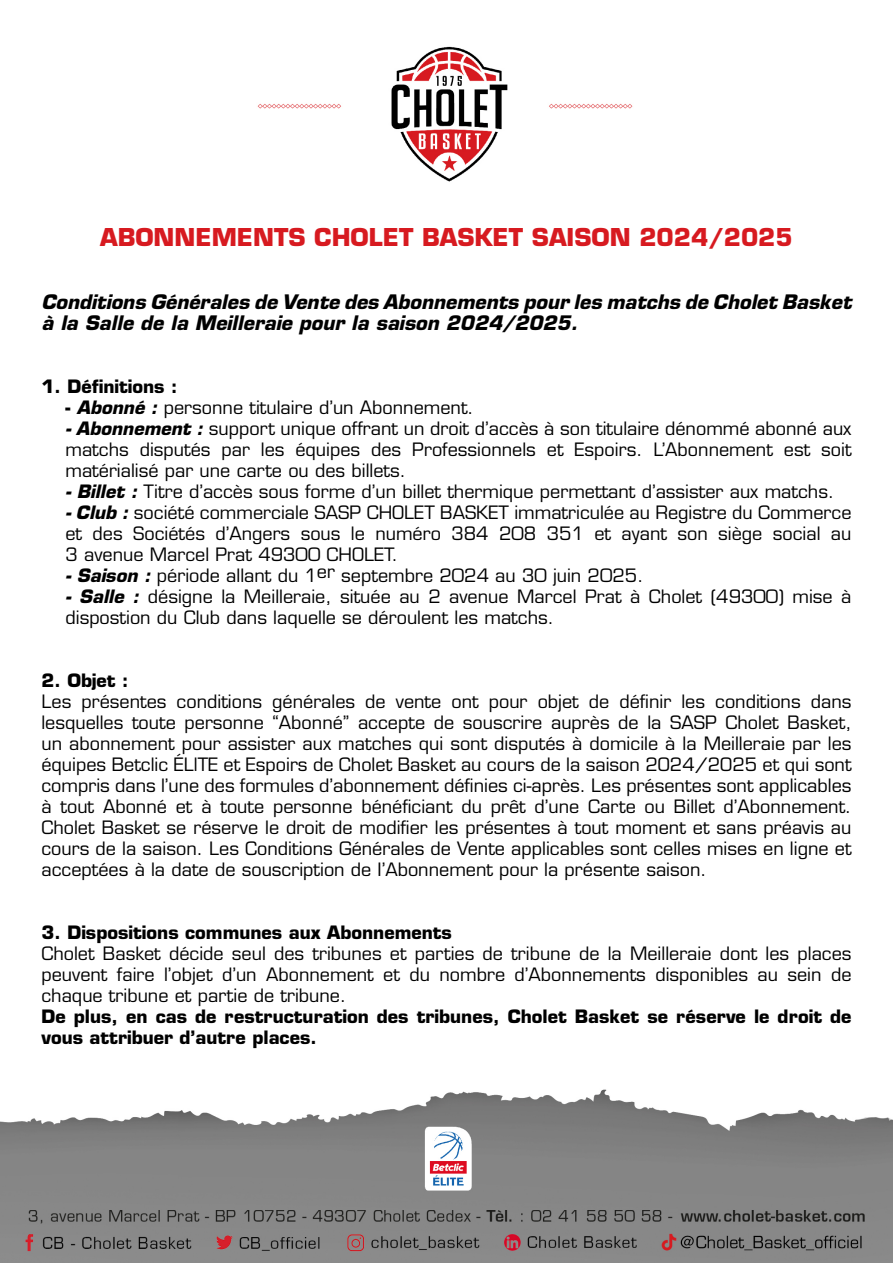
<style>
.page{position:relative;width:893px;height:1263px;background:#fff}
.page>*{position:absolute;margin:0;border:0;box-sizing:border-box;transform-origin:0 0}
.t1{font:700 24px "Eurostile LT Std";color:#d71a20}
.t2{font:italic 700 19.5px/21px "Eurostile LT Std";color:#000}
.t3{font:18px/21px "Eurostile LT Std";color:#000;text-align:justify}
.t4{font:700 18px/21px "Eurostile LT Std";color:#000}
.s1{font-weight:700}
.s2{font-weight:700;font-style:italic}
</style>
<div class="page">
<img style="left:0;top:46px;width:893px;height:1217px">
<p class="t1" style="left:100px;top:222px;width:694px">ABONNEMENTS CHOLET BASKET SAISON 2024/2025</p>
<p class="t2" style="left:41px;top:292px;width:811px">Conditions Générales de Vente des Abonnements pour les matchs de Cholet Basket à la Salle de la Meilleraie pour la saison 2024/2025.</p>
<p class="t4" style="left:41px;top:376px;width:138px">1. Définitions :</p>
<p class="t3" style="left:65px;top:397px;width:410px"><span class="s1">-</span> <span class="s2">Abonné :</span> personne titulaire d’un Abonnement.</p>
<p class="t3" style="left:65px;top:418px;width:788px"><span class="s2">- Abonnement :</span> support unique offrant un droit d’accès à son titulaire dénommé abonné aux matchs disputés par les équipes des Professionnels et Espoirs. L’Abonnement est soit matérialisé par une carte ou des billets.</p>
<p class="t3" style="left:65px;top:481px;width:770px"><span class="s2">- Billet :</span> Titre d’accès sous forme d’un billet thermique permettant d’assister aux matchs.</p>
<p class="t3" style="left:65px;top:502px;width:788px"><span class="s2">- Club :</span> société commerciale SASP CHOLET BASKET immatriculée au Registre du Commerce et des Sociétés d’Angers sous le numéro 384 208 351 et ayant son siège social au 3 avenue Marcel Prat 49300 CHOLET.</p>
<p class="t3" style="left:65px;top:565px;width:580px"><span class="s2">- Saison :</span> période allant du 1er septembre 2024 au 30 juin 2025.</p>
<p class="t3" style="left:65px;top:586px;width:787px"><span class="s2">- Salle :</span> désigne la Meilleraie, située au 2 avenue Marcel Prat à Cholet (49300) mise à dispostion du Club dans laquelle se déroulent les matchs.</p>
<p class="t4" style="left:41px;top:670px;width:89px">2. Objet :</p>
<p class="t3" style="left:41px;top:691px;width:812px">Les présentes conditions générales de vente ont pour objet de définir les conditions dans lesquelles toute personne “Abonné” accepte de souscrire auprès de la SASP Cholet Basket, un abonnement pour assister aux matches qui sont disputés à domicile à la Meilleraie par les équipes Betclic ÉLlTE et Espoirs de Cholet Basket au cours de la saison 2O24/2O25 et qui sont compris dans l’une des formules d’abonnement définies ci-après. Les présentes sont applicables à tout Abonné et à toute personne bénéficiant du prêt d’une Carte ou Billet d’Abonnement.<br>Cholet Basket se réserve le droit de modifier les présentes à tout moment et sans préavis au cours de la saison. Les Conditions Générales de Vente applicables sont celles mises en ligne et acceptées à la date de souscription de I’Abonnement pour la présente saison.</p>
<p class="t4" style="left:41px;top:922px;width:412px">3. Dispositions communes aux Abonnements</p>
<p class="t3" style="left:41px;top:943px;width:812px">Cholet Basket décide seul des tribunes et parties de tribune de la Meilleraie dont les places peuvent faire l’objet d’un Abonnement et du nombre d’Abonnements disponibles au sein de chaque tribune et partie de tribune.</p>
<p class="t4" style="left:41px;top:1006px;width:811px">De plus, en cas de restructuration des tribunes, Cholet Basket se réserve le droit de vous attribuer d’autre places.</p>
</div>
